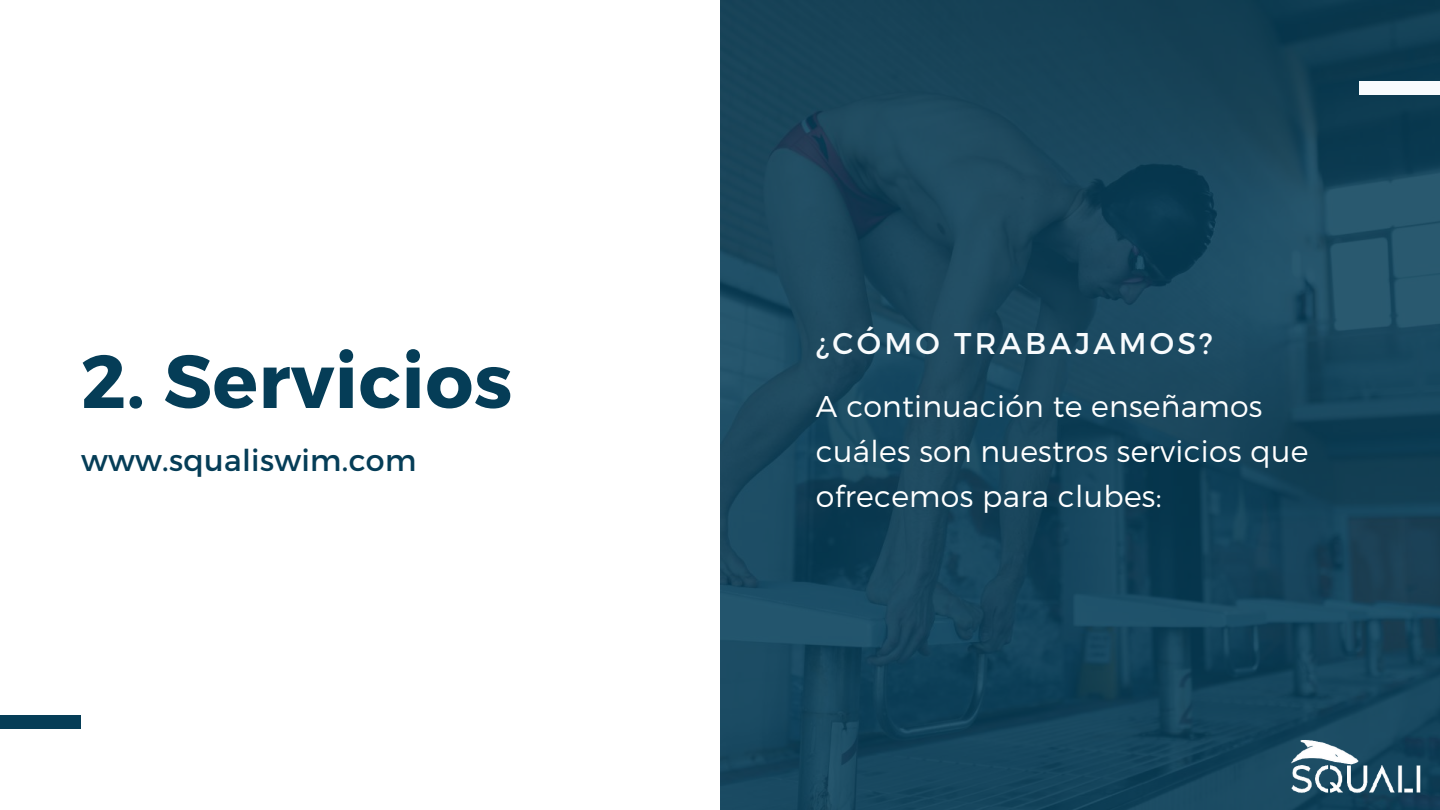
<style>
.page{position:relative;width:1440px;height:810px;background:#fff}
.page>*{position:absolute;margin:0;border:0;box-sizing:border-box;transform-origin:0 0}
.t1{font:700 75px "Montserrat";letter-spacing:.01em;color:#053d57}
.t2{font:300 30px/45px "Montserrat";letter-spacing:.01em;color:#fff}
.t3{font:30px "Montserrat";letter-spacing:.01em;color:#053d57}
.t4{font:30px "Montserrat";letter-spacing:.11em;color:#f8fbfd}
</style>
<div class="page">
<img style="left:720px;top:0;width:720px;height:810px">
<div style="left:1359px;top:81px;width:81px;height:13px;background:#f8fbfd"></div>
<div style="left:0;top:715px;width:81px;height:14px;background:#053d57"></div>
<img style="left:1288px;top:739px;width:133px;height:55px">
<h1 class="t1" style="left:81px;top:333px;width:433px">2. Servicios</h1>
<p class="t3" style="left:81px;top:441px;width:337px">www.squaliswim.com</p>
<p class="t4" style="left:816px;top:324px;width:398px">¿CÓMO TRABAJAMOS?</p>
<p class="t2" style="left:816px;top:382px;width:494px">A continuación te enseñamos cuáles son nuestros servicios que ofrecemos para clubes:</p>
</div>
